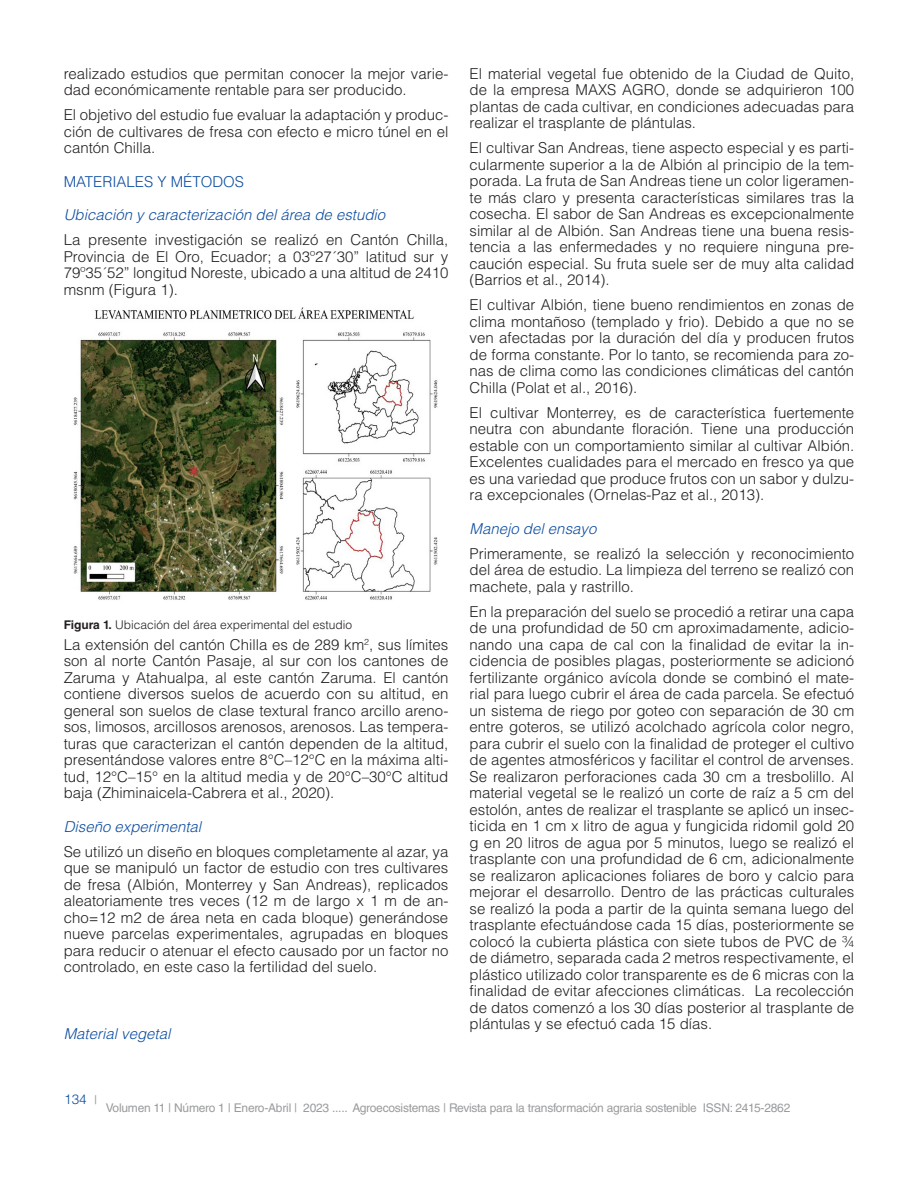
<style>
.page{position:relative;width:918px;height:1188px;background:#fff}
.page>*{position:absolute;margin:0;border:0;box-sizing:border-box;transform-origin:0 0}
.TEXTO{font:300 15px/16.5px "Helvetica LT Std";color:#231f20;text-align:justify}
.SUBTITULOS{font:italic 300 15px "Helvetica LT Std";color:#0d4da1}
.TITULOS_AZUL{font:300 15px "Helvetica LT Std";color:#0d4da1}
.t1{font:300 13.5px "Helvetica LT Std";color:#0d4da1}
.t2{font:12px "Helvetica LT Std";letter-spacing:-.02em;color:#999b9e}
.pie_de_foto{font:300 12px "Helvetica LT Std";color:#231f20}
.s1{font-weight:700}
.s2{font-weight:400;font-size:12px;color:#999b9e}
</style>
<div class="page">
<img style="left:73px;top:307px;width:365px;height:293px">
<p class="TEXTO" style="left:64px;top:65px;width:386px">realizado estudios que permitan conocer la mejor varie&shy;dad económicamente rentable para ser producido.</p>
<p class="TEXTO" style="left:64px;top:107px;width:386px">El objetivo del estudio fue evaluar la adaptación y produc&shy;ción de cultivares de fresa con efecto e micro túnel en el cantón Chilla.</p>
<p class="TITULOS_AZUL" style="left:64px;top:172px;width:182px">MATERIALES Y MÉTODOS</p>
<p class="SUBTITULOS" style="left:64px;top:206px;width:323px">Ubicación y caracterización del área de estudio</p>
<p class="TEXTO" style="left:64px;top:232px;width:386px">La presente investigación se realizó en Cantón Chilla, Provincia de El Oro, Ecuador; a 03º27´30” latitud sur y 79º35´52” longitud Noreste, ubicado a una altitud de 2410 msnm (Figura 1).</p>
<p class="pie_de_foto" style="left:64px;top:617px;width:290px"><span class="s1">Figura 1.</span> Ubicación del área experimental del estudio</p>
<p class="TEXTO" style="left:64px;top:636px;width:386px">La extensión del cantón Chilla es de 289 km<sup>2</sup>, sus límites son al norte Cantón Pasaje, al sur con los cantones de Zaruma y Atahualpa, al este cantón Zaruma. El cantón contiene diversos suelos de acuerdo con su altitud, en general son suelos de clase textural franco arcillo areno&shy;sos, limosos, arcillosos arenosos, arenosos. Las tempera&shy;turas que caracterizan el cantón dependen de la altitud, presentándose valores entre 8°C–12°C en la máxima alti&shy;tud, 12°C–15° en la altitud media y de 20°C–30°C altitud baja (Zhiminaicela-Cabrera et al., 2020).</p>
<p class="SUBTITULOS" style="left:64px;top:817px;width:139px">Diseño experimental</p>
<p class="TEXTO" style="left:64px;top:843px;width:386px">Se utilizó un diseño en bloques completamente al azar, ya que se manipuló un factor de estudio con tres cultivares de fresa (Albión, Monterrey y San Andreas), replicados aleatoriamente tres veces (12 m de largo x 1 m de an&shy;cho=12 m2 de área neta en cada bloque) generándose nueve parcelas experimentales, agrupadas en bloques para reducir o atenuar el efecto causado por un factor no controlado, en este caso la fertilidad del suelo.</p>
<p class="SUBTITULOS" style="left:64px;top:1024px;width:108px">Material vegetal</p>
<p class="TEXTO" style="left:470px;top:65px;width:386px">El material vegetal fue obtenido de la Ciudad de Quito, de la empresa MAXS AGRO, donde se adquirieron 100 plantas de cada cultivar, en condiciones adecuadas para realizar el trasplante de plántulas.</p>
<p class="TEXTO" style="left:470px;top:140px;width:386px">El cultivar San Andreas, tiene aspecto especial y es parti&shy;cularmente superior a la de Albión al principio de la tem&shy;porada. La fruta de San Andreas tiene un color ligeramen&shy;te más claro y presenta características similares tras la cosecha. El sabor de San Andreas es excepcionalmente similar al de Albión. San Andreas tiene una buena resis&shy;tencia a las enfermedades y no requiere ninguna pre&shy;caución especial. Su fruta suele ser de muy alta calidad (Barrios et al., 2014).</p>
<p class="TEXTO" style="left:470px;top:297px;width:386px">El cultivar Albión, tiene bueno rendimientos en zonas de clima montañoso (templado y frio). Debido a que no se ven afectadas por la duración del día y producen frutos de forma constante. Por lo tanto, se recomienda para zo&shy;nas de clima como las condiciones climáticas del cantón Chilla (Polat et al., 2016).</p>
<p class="TEXTO" style="left:470px;top:404px;width:386px">El cultivar Monterrey, es de característica fuertemente neutra con abundante floración. Tiene una producción estable con un comportamiento similar al cultivar Albión.<br>Excelentes cualidades para el mercado en fresco ya que es una variedad que produce frutos con un sabor y dulzu&shy;ra excepcionales (Ornelas-Paz et al., 2013).</p>
<p class="SUBTITULOS" style="left:470px;top:519px;width:128px">Manejo del ensayo</p>
<p class="TEXTO" style="left:470px;top:545px;width:386px">Primeramente, se realizó la selección y reconocimiento del área de estudio. La limpieza del terreno se realizó con machete, pala y rastrillo.</p>
<p class="TEXTO" style="left:470px;top:603px;width:386px">En la preparación del suelo se procedió a retirar una capa de una profundidad de 50 cm aproximadamente, adicio&shy;nando una capa de cal con la finalidad de evitar la in&shy;cidencia de posibles plagas, posteriormente se adicionó fertilizante orgánico avícola donde se combinó el mate&shy;rial para luego cubrir el área de cada parcela. Se efectuó un sistema de riego por goteo con separación de 30 cm entre goteros, se utilizó acolchado agrícola color negro, para cubrir el suelo con la finalidad de proteger el cultivo de agentes atmosféricos y facilitar el control de arvenses.<br>Se realizaron perforaciones cada 30 cm a tresbolillo. Al material vegetal se le realizó un corte de raíz a 5 cm del estolón, antes de realizar el trasplante se aplicó un insec&shy;ticida en 1 cm x litro de agua y fungicida ridomil gold 20 g en 20 litros de agua por 5 minutos, luego se realizó el trasplante con una profundidad de 6 cm, adicionalmente se realizaron aplicaciones foliares de boro y calcio para mejorar el desarrollo. Dentro de las prácticas culturales se realizó la poda a partir de la quinta semana luego del trasplante efectuándose cada 15 días, posteriormente se colocó la cubierta plástica con siete tubos de PVC de ¾ de diámetro, separada cada 2 metros respectivamente, el plástico utilizado color transparente es de 6 micras con la finalidad de evitar afecciones climáticas. La recolección de datos comenzó a los 30 días posterior al trasplante de plántulas y se efectuó cada 15 días.</p>
<p class="t1" style="left:64px;top:1091px;width:35px">134 <span class="s2">|</span></p>
<p class="t2" style="left:106px;top:1100px;width:686px">Volumen 11 | Número 1 | Enero-Abril | 2023 ..... Agroecosistemas | Revista para la transformación agraria sostenible ISSN: 2415-2862</p>
</div>
